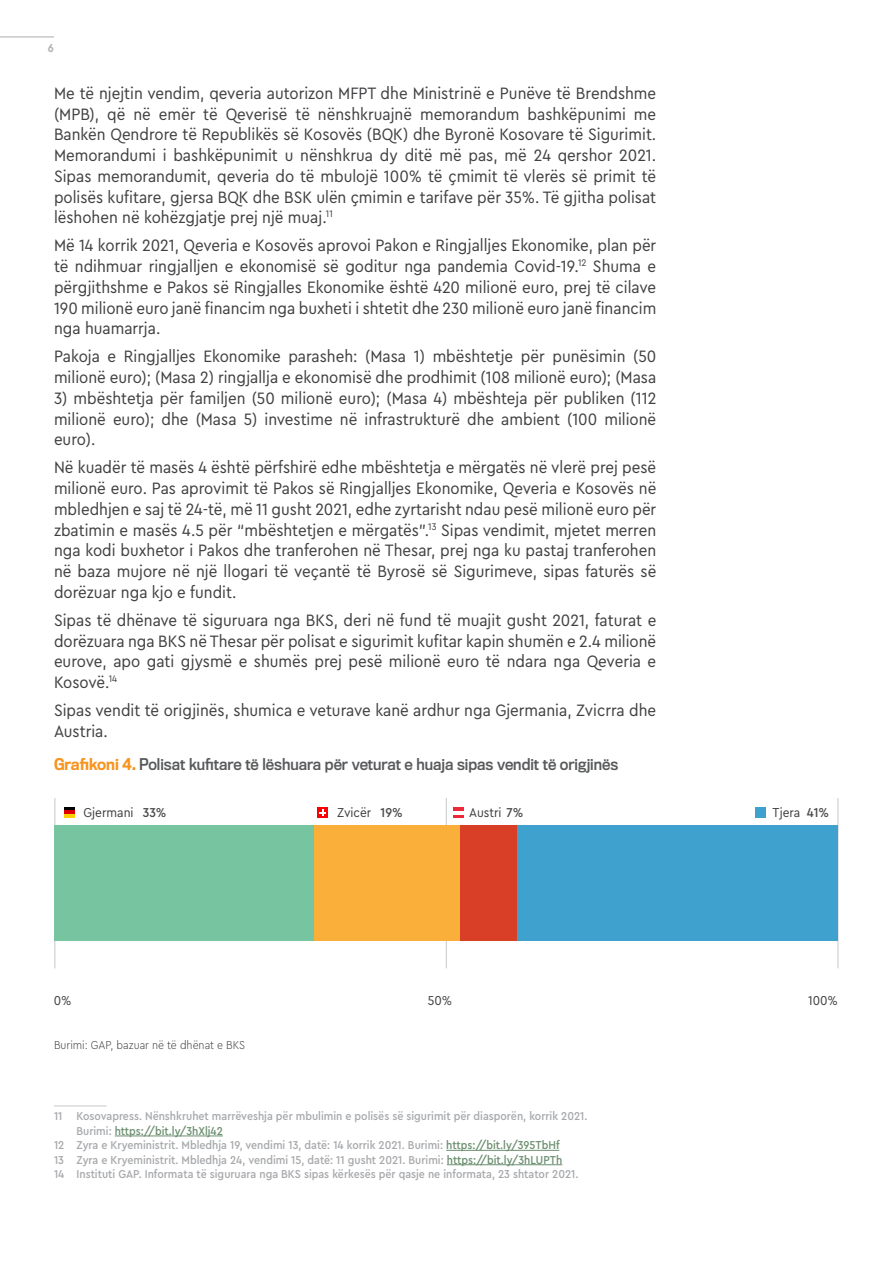
<style>
.page{position:relative;width:893px;height:1263px;background:#fff}
.page>*{position:absolute;margin:0;border:0;box-sizing:border-box;transform-origin:0 0}
.t1{font:17.25px/20.7px "Cera Compact Pro";color:#414042;text-align:justify}
.t2{font:15px "Titling Gothic FB Narrow Standard";color:#58595b}
.t3{font:13.5px "Cera Compact Pro";color:#404041}
.t4{font:500 12px "Cera Compact Pro";color:#a7a9ac}
.t5{font:300 12px "Cera Compact Pro";color:#414042}
.t6{font:500 12px "Cera Compact Pro";color:#6c8f70}
.t7{font:700 12px "Cera Compact Pro";color:#b1b4b6}
.s1{font-family:"Titling Gothic FB Narrow";font-weight:500;color:#f7941e}
.s2{font-weight:500;color:#4a4a4a}
.s3{color:#a7a9ac}
.s4{color:#6c8f70}
</style>
<div class="page">
<hr style="left:0;top:36px;width:54px;height:2px;background:#c7c8ca">
<hr style="left:838px;top:798px;width:1px;height:170px;background:#c5c7c9">
<hr style="left:446px;top:798px;width:1px;height:170px;background:#c5c7c9">
<hr style="left:54px;top:798px;width:1px;height:170px;background:#c5c7c9">
<div style="left:55px;top:826px;width:260px;height:115px;background:#76c5a0"></div>
<div style="left:315px;top:826px;width:145px;height:115px;background:#faaf3a"></div>
<div style="left:460px;top:826px;width:57px;height:115px;background:#d93f27"></div>
<div style="left:517px;top:826px;width:321px;height:115px;background:#3fa2ce"></div>
<div style="left:64px;top:807px;width:10px;height:10px;background:#000"></div>
<div style="left:64px;top:810px;width:10px;height:7px;background:#d00"></div>
<svg style="left:64px;top:814px;width:10px;height:3px"></svg>
<div style="left:755px;top:807px;width:11px;height:11px;background:#3fa2ce"></div>
<div style="left:317px;top:807px;width:11px;height:11px;background:#f00"></div>
<svg style="left:319px;top:809px;width:7px;height:7px"></svg>
<svg style="left:454px;top:807px;width:10px;height:11px"></svg>
<svg style="left:454px;top:811px;width:10px;height:3px"></svg>
<hr style="left:54px;top:1105px;width:52px;height:1px;background:#c7c8ca">
<hr style="left:115px;top:1135px;width:108px;height:1px;background:#6c8f70">
<hr style="left:446px;top:1150px;width:113px;height:1px;background:#6c8f70">
<hr style="left:447px;top:1164px;width:115px;height:1px;background:#6c8f70">
<p class="t7" style="left:48px;top:40px;width:8px">6</p>
<p class="t1" style="left:54px;top:82px;width:604px">Me të njejtin vendim, qeveria autorizon MFPT dhe Ministrinë e Punëve të Brendshme (MPB), që në emër të Qeverisë të nënshkruajnë memorandum bashkëpunimi me Bankën Qendrore të Republikës së Kosovës (BQK) dhe Byronë Kosovare të Sigurimit.<br>Memorandumi i bashkëpunimit u nënshkrua dy ditë më pas, më 24 qershor 2021.<br>Sipas memorandumit, qeveria do të mbulojë 100% të çmimit të vlerës së primit të polisës kufitare, gjersa BQK dhe BSK ulën çmimin e tarifave për 35%. Të gjitha polisat lëshohen në kohëzgjatje prej një muaj.<sup>11</sup></p>
<p class="t1" style="left:54px;top:234px;width:604px">Më 14 korrik 2021, Qeveria e Kosovës aprovoi Pakon e Ringjalljes Ekonomike, plan për të ndihmuar ringjalljen e ekonomisë së goditur nga pandemia Covid-19.<sup>12</sup> Shuma e përgjithshme e Pakos së Ringjalles Ekonomike është 420 milionë euro, prej të cilave 190 milionë euro janë financim nga buxheti i shtetit dhe 230 milionë euro janë financim nga huamarrja.</p>
<p class="t1" style="left:54px;top:345px;width:604px">Pakoja e Ringjalljes Ekonomike parasheh: (Masa 1) mbështetje për punësimin (50 milionë euro); (Masa 2) ringjallja e ekonomisë dhe prodhimit (108 milionë euro); (Masa</p>
<p class="t1" style="left:54px;top:387px;width:604px">3) mbështetja për familjen (50 milionë euro); (Masa 4) mbështeja për publiken (112 milionë euro); dhe (Masa 5) investime në infrastrukturë dhe ambient (100 milionë euro).</p>
<p class="t1" style="left:54px;top:456px;width:604px">Në kuadër të masës 4 është përfshirë edhe mbështetja e mërgatës në vlerë prej pesë milionë euro. Pas aprovimit të Pakos së Ringjalljes Ekonomike, Qeveria e Kosovës në mbledhjen e saj të 24-të, më 11 gusht 2021, edhe zyrtarisht ndau pesë milionë euro për zbatimin e masës 4.5 për “mbështetjen e mërgatës”.<sup>13</sup> Sipas vendimit, mjetet merren nga kodi buxhetor i Pakos dhe tranferohen në Thesar, prej nga ku pastaj tranferohen në baza mujore në një llogari të veçantë të Byrosë së Sigurimeve, sipas faturës së dorëzuar nga kjo e fundit.</p>
<p class="t1" style="left:54px;top:609px;width:604px">Sipas të dhënave të siguruara nga BKS, deri në fund të muajit gusht 2021, faturat e dorëzuara nga BKS në Thesar për polisat e sigurimit kufitar kapin shumën e 2.4 milionë eurove, apo gati gjysmë e shumës prej pesë milionë euro të ndara nga Qeveria e Kosovë.<sup>14</sup></p>
<p class="t1" style="left:54px;top:699px;width:604px">Sipas vendit të origjinës, shumica e veturave kanë ardhur nga Gjermania, Zvicrra dhe<br>Austria.</p>
<p class="t2" style="left:54px;top:755px;width:566px"><span class="s1">Grafikoni 4.</span> Polisat kufitare të lëshuara për veturat e huaja sipas vendit të origjinës</p>
<p class="t3" style="left:84px;top:803px;width:84px">Gjermani <span class="s2">33%</span></p>
<p class="t3" style="left:337px;top:803px;width:67px">Zvicër <span class="s2">19%</span></p>
<p class="t3" style="left:469px;top:803px;width:56px">Austri <span class="s2">7%</span></p>
<p class="t3" style="left:773px;top:803px;width:58px">Tjera <span class="s2">41%</span></p>
<p class="t3" style="left:54px;top:991px;width:19px">0%</p>
<p class="t3" style="left:428px;top:991px;width:26px">50%</p>
<p class="t3" style="left:808px;top:991px;width:31px">100%</p>
<p class="t5" style="left:54px;top:1037px;width:193px">Burimi: GAP, bazuar në të dhënat e BKS</p>
<p class="t4" style="left:54px;top:1108px;width:535px">11 Kosovapress. Nënshkruhet marrëveshja për mbulimin e polisës së sigurimit për diasporën, korrik 2021.</p>
<p class="t6" style="left:76px;top:1123px;width:148px"><span class="s3">Burimi:</span> https://bit.ly/3hXlj42</p>
<p class="t4" style="left:54px;top:1137px;width:507px">12 Zyra e Kryeministrit. Mbledhja 19, vendimi 13, datë: 14 korrik 2021. Burimi: <span class="s4">https://bit.ly/395TbHf</span></p>
<p class="t4" style="left:54px;top:1151px;width:510px">13 Zyra e Kryeministrit. Mbledhja 24, vendimi 15, datë: 11 gusht 2021. Burimi: <span class="s4">https://bit.ly/3hLUPTh</span></p>
<p class="t4" style="left:54px;top:1166px;width:526px">14 Instituti GAP. Informata të siguruara nga BKS sipas kërkesës për qasje ne informata, 23 shtator 2021.</p>
</div>
